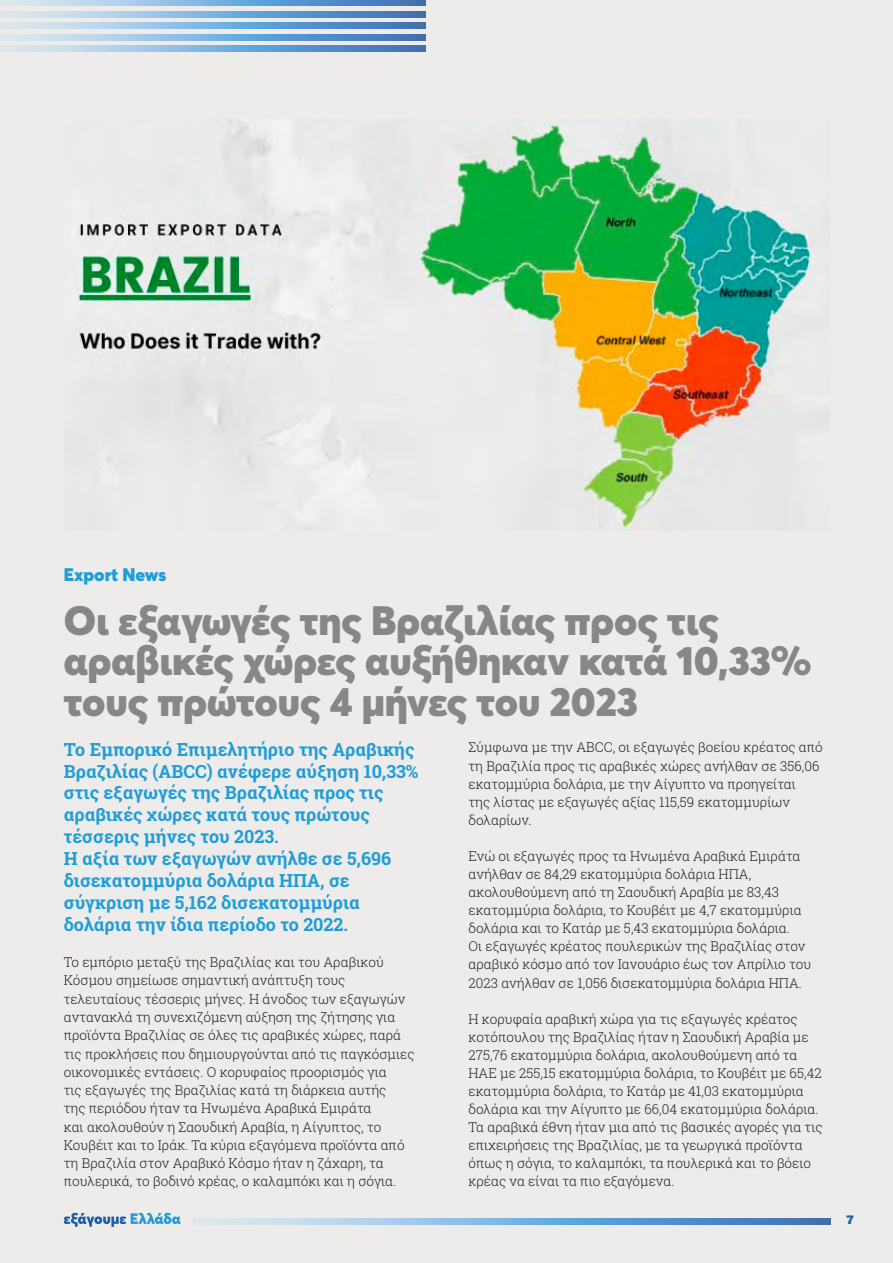
<style>
.page{position:relative;width:893px;height:1263px;background:#edeceb}
.page>*{position:absolute;margin:0;border:0;box-sizing:border-box;transform-origin:0 0}
.t1{font:900 40.5px/40.5px "Averta";color:#888787}
.t2{font:700 18px/21.9px "Roboto Slab";color:#1e9dd8}
.t3{font:900 18px "Averta";color:#1e9dd8}
.t4{font:300 13.5px/18.1px "Roboto Slab";color:#231f20}
.t5{font:900 12px "UB Helvetica";color:#1b5fa9}
</style>
<div class="page">
<svg style="left:0;top:0;width:426px;height:6px;background:#83b0d9"></svg>
<svg style="left:0;top:23px;width:426px;height:6px;background:#83b0d9"></svg>
<svg style="left:0;top:46px;width:426px;height:5px;background:#83b0d9"></svg>
<svg style="left:0;top:11px;width:426px;height:6px;background:#83b0d9"></svg>
<svg style="left:0;top:34px;width:426px;height:6px;background:#83b0d9"></svg>
<svg style="left:64px;top:1213px;width:117px;height:14px"></svg>
<svg style="left:194px;top:1219px;width:637px;height:5px;background:#83b0d9"></svg>
<img style="left:76px;top:119px;width:738px;height:411px">
<h2 class="t3" style="left:64px;top:563px;width:104px">Export News</h2>
<h1 class="t1" style="left:64px;top:600px;width:749px">Οι εξαγωγές της Βραζιλίας προς τις αραβικές χώρες αυξήθηκαν κατά 10,33% τους πρώτους 4 μήνες του 2023</h1>
<p class="t2" style="left:64px;top:738px;width:356px">Το Εμπορικό Επιμελητήριο της Αραβικής Βραζιλίας (ABCC) ανέφερε αύξηση 10,33% στις εξαγωγές της Βραζιλίας προς τις αραβικές χώρες κατά τους πρώτους τέσσερις μήνες του 2023.<br>Η αξία των εξαγωγών ανήλθε σε 5,696 δισεκατομμύρια δολάρια ΗΠΑ, σε σύγκριση με 5,162 δισεκατομμύρια δολάρια την ίδια περίοδο το 2022.</p>
<p class="t4" style="left:64px;top:953px;width:352px">Το εμπόριο μεταξύ της Βραζιλίας και του Αραβικού Κόσμου σημείωσε σημαντική ανάπτυξη τους τελευταίους τέσσερις μήνες. Η άνοδος των εξαγωγών αντανακλά τη συνεχιζόμενη αύξηση της ζήτησης για προϊόντα Βραζιλίας σε όλες τις αραβικές χώρες, παρά τις προκλήσεις που δημιουργούνται από τις παγκόσμιες οικονομικές εντάσεις. Ο κορυφαίος προορισμός για<br>τις εξαγωγές της Βραζιλίας κατά τη διάρκεια αυτής<br>της περιόδου ήταν τα Ηνωμένα Αραβικά Εμιράτα<br>και ακολουθούν η Σαουδική Αραβία, η Αίγυπτος, το Κουβέιτ και το Ιράκ. Τα κύρια εξαγόμενα προϊόντα από τη Βραζιλία στον Αραβικό Κόσμο ήταν η ζάχαρη, τα πουλερικά, το βοδινό κρέας, ο καλαμπόκι και η σόγια.</p>
<p class="t4" style="left:468px;top:738px;width:356px">Σύμφωνα με την ABCC, οι εξαγωγές βοείου κρέατος από τη Βραζιλία προς τις αραβικές χώρες ανήλθαν σε 356,06 εκατομμύρια δολάρια, με την Αίγυπτο να προηγείται<br>της λίστας με εξαγωγές αξίας 115,59 εκατομμυρίων δολαρίων.</p>
<p class="t4" style="left:468px;top:847px;width:344px">Ενώ οι εξαγωγές προς τα Ηνωμένα Αραβικά Εμιράτα ανήλθαν σε 84,29 εκατομμύρια δολάρια ΗΠΑ, ακολουθούμενη από τη Σαουδική Αραβία με 83,43 εκατομμύρια δολάρια, το Κουβέιτ με 4,7 εκατομμύρια δολάρια και το Κατάρ με 5,43 εκατομμύρια δολάρια.<br>Οι εξαγωγές κρέατος πουλερικών της Βραζιλίας στον αραβικό κόσμο από τον Ιανουάριο έως τον Απρίλιο του 2023 ανήλθαν σε 1,056 δισεκατομμύρια δολάρια ΗΠΑ.</p>
<p class="t4" style="left:468px;top:1009px;width:356px">Η κορυφαία αραβική χώρα για τις εξαγωγές κρέατος κοτόπουλου της Βραζιλίας ήταν η Σαουδική Αραβία με 275,76 εκατομμύρια δολάρια, ακολουθούμενη από τα ΗΑΕ με 255,15 εκατομμύρια δολάρια, το Κουβέιτ με 65,42 εκατομμύρια δολάρια, το Κατάρ με 41,03 εκατομμύρια δολάρια και την Αίγυπτο με 66,04 εκατομμύρια δολάρια.<br>Τα αραβικά έθνη ήταν μια από τις βασικές αγορές για τις επιχειρήσεις της Βραζιλίας, με τα γεωργικά προϊόντα όπως η σόγια, το καλαμπόκι, τα πουλερικά και το βόειο κρέας να είναι τα πιο εξαγόμενα.</p>
<p class="t5" style="left:846px;top:1212px;width:10px">7</p>
</div>
